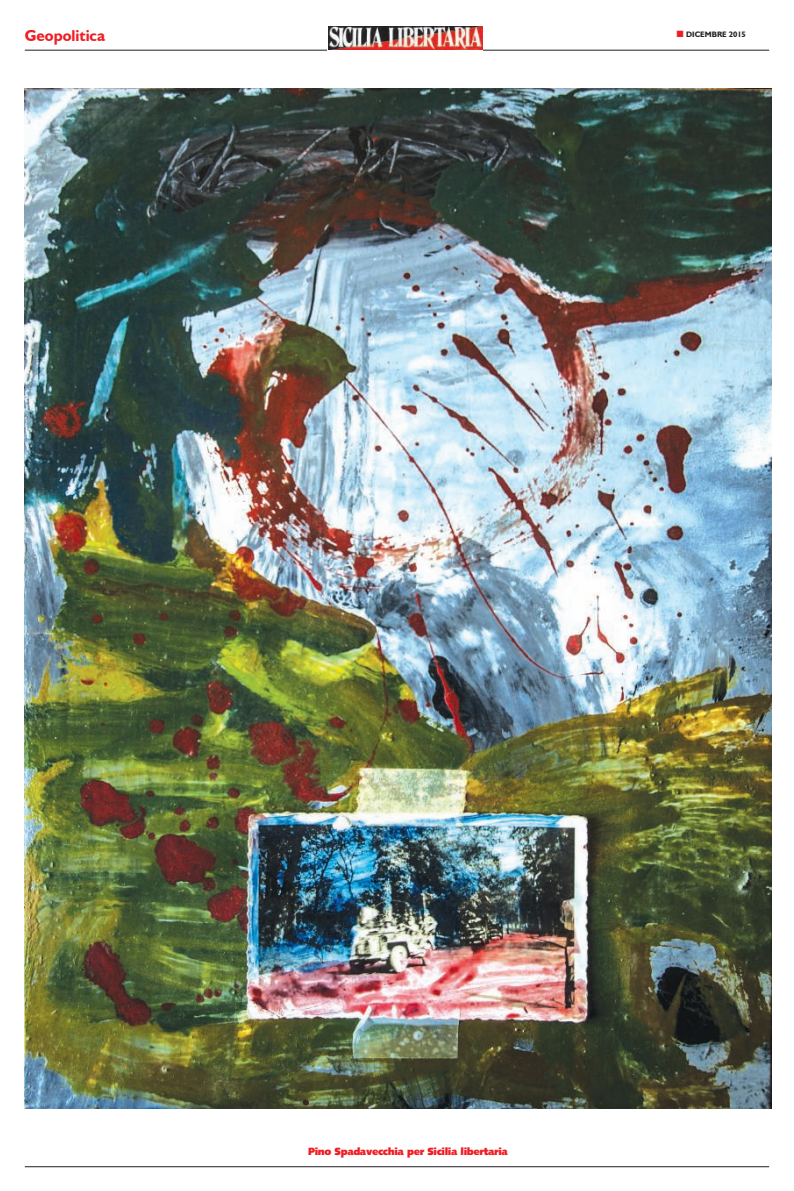
<style>
.page{position:relative;width:794px;height:1191px;background:#fff}
.page>*{position:absolute;margin:0;border:0;box-sizing:border-box;transform-origin:0 0}
.t1{font:700 15.75px "Humanst 521 BT";color:#ee1e24}
.t2{font:10.5px "Humanist 531 BT Ultra Black A";letter-spacing:-.035em;color:#ee1e24}
.t3{font:700 7.88px "Humanst 521 BT";color:#231f20}
.s1{font-family:"Monotype Sorts";font-weight:400;font-size:8.75px;color:#ee1e24}
</style>
<div class="page">
<hr style="left:25px;top:50px;width:744px;height:1px;background:#231f20">
<hr style="left:25px;top:1166px;width:744px;height:1px;background:#231f20">
<div style="left:327px;top:27px;width:156px;height:30px;background:#fff"></div>
<img style="left:328px;top:27px;width:154px;height:22px">
<img style="left:24px;top:89px;width:747px;height:1019px">
<h1 class="t1" style="left:25px;top:26px;width:82px">Geopolitica</h1>
<p class="t3" style="left:677px;top:30px;width:71px"><span class="s1">■</span> DICEMBRE 2015</p>
<p class="t2" style="left:308px;top:1147px;width:201px">Pino Spadavecchia per Sicilia libertaria</p>
</div>
